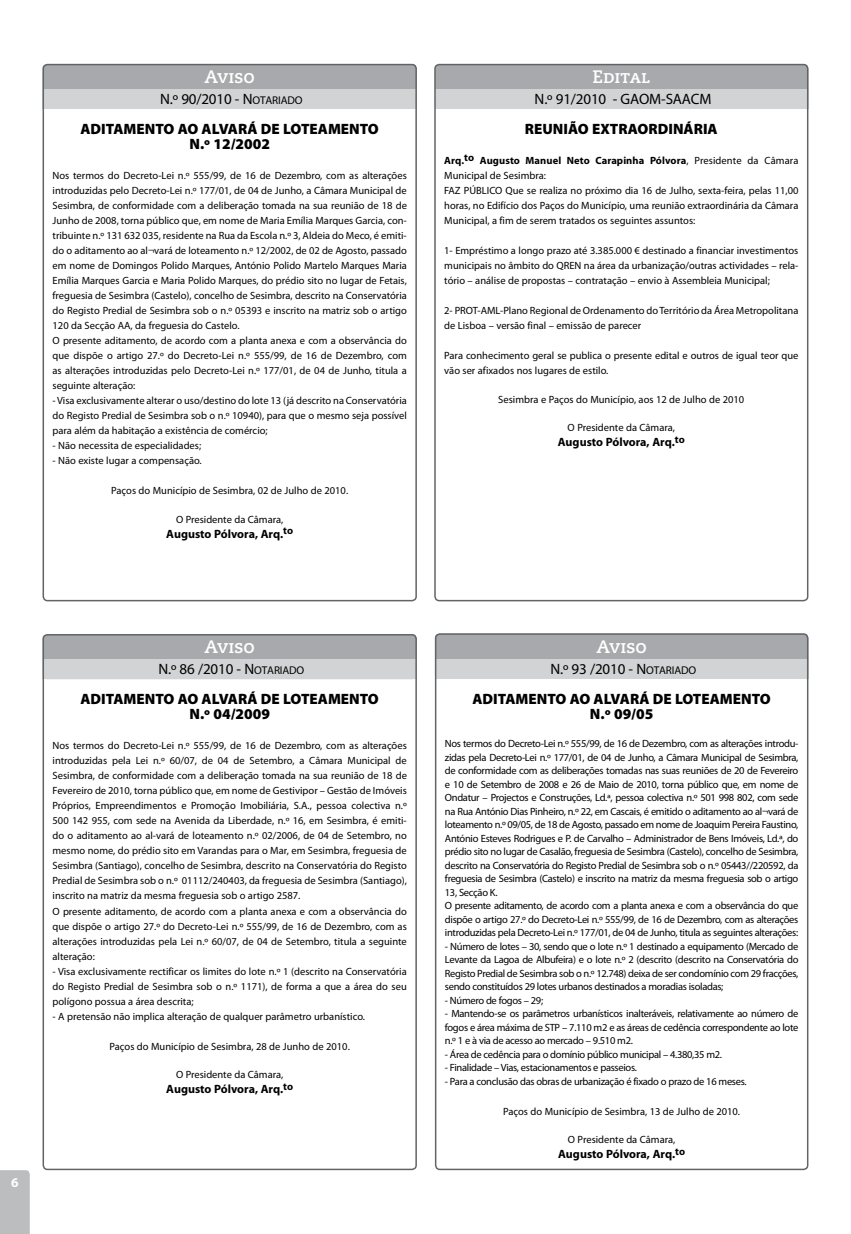
<style>
.page{position:relative;width:851px;height:1234px;background:#fff}
.page>*{position:absolute;margin:0;border:0;box-sizing:border-box;transform-origin:0 0}
.t1{font:18px "Caecilia Bold SC";color:#fff}
.t2{font:900 15px/30px "Myriad Pro";color:#000}
.t3{font:15px "Myriad Pro";letter-spacing:-.01em;color:#000}
.t4{font:700 12px "Myriad Pro";letter-spacing:-.005em;color:#000}
.t5{font:10.5px/15px "Myriad Pro";color:#000;text-align:justify}
.t6{font:10.5px/13.5px "Myriad Pro";letter-spacing:-.03em;color:#000}
.s1{font-weight:400}
.s2{font-weight:400;font-size:11.25px}
.s3{font-weight:700}
</style>
<div class="page">
<div style="left:0;top:1170px;width:30px;height:63px;background:#bcbdbf"></div>
<div style="left:435px;top:633px;width:373px;height:45px;background:#a7a9ac;border-radius:4px"></div>
<div style="left:435px;top:658px;width:373px;height:20px;background:#d1d3d4"></div>
<div style="left:435px;top:633px;width:373px;height:536px;border:2px solid #636466;border-radius:4px"></div>
<div style="left:43px;top:64px;width:374px;height:45px;background:#a7a9ac;border-radius:4px"></div>
<div style="left:43px;top:89px;width:374px;height:20px;background:#d1d3d4"></div>
<div style="left:43px;top:64px;width:374px;height:537px;border:2px solid #636466;border-radius:4px"></div>
<div style="left:435px;top:64px;width:373px;height:45px;background:#a7a9ac;border-radius:4px"></div>
<div style="left:435px;top:89px;width:373px;height:20px;background:#d1d3d4"></div>
<div style="left:434px;top:64px;width:374px;height:537px;border:2px solid #636466;border-radius:4px"></div>
<div style="left:43px;top:634px;width:374px;height:45px;background:#a7a9ac;border-radius:4px"></div>
<div style="left:43px;top:659px;width:374px;height:20px;background:#d1d3d4"></div>
<div style="left:43px;top:634px;width:374px;height:535px;border:2px solid #636466;border-radius:4px"></div>
<hr style="left:850px;top:1064px;width:1px;height:169px;background:#020100">
<h1 class="t1" style="left:204px;top:66px;width:52px">Aviso</h1>
<h2 class="t2" style="left:80px;top:83px;width:300px;text-indent:80px"><span class="s1">N.º 90/2010 - N</span><span class="s2">otariado<br></span>ADITAMENTO AO ALVARÁ DE LOTEAMENTO</h2>
<h2 class="t2" style="left:189px;top:128px;width:82px">N.º 12/2002</h2>
<p class="t5" style="left:53px;top:168px;width:356px;text-align:left">Nos termos do Decreto-Lei n.º 555/99, de 16 de Dezembro, com as alterações introduzidas pelo Decreto-Lei n.º 177/01, de 04 de Junho, a Câmara Municipal de Sesimbra, de conformidade com a deliberação tomada na sua reunião de 18 de Junho de 2008, torna público que, em nome de Maria Emília Marques Garcia, con&shy;tribuinte n.º 131 632 035, residente na Rua da Escola n.º 3, Aldeia do Meco, é emiti&shy;do o aditamento ao al¬vará de loteamento n.º 12/2002, de 02 de Agosto, passado em nome de Domingos Polido Marques, António Polido Martelo Marques Maria Emília Marques Garcia e Maria Polido Marques, do prédio sito no lugar de Fetais, freguesia de Sesimbra (Castelo), concelho de Sesimbra, descrito na Conservatória do Registo Predial de Sesimbra sob o n.º 05393 e inscrito na matriz sob o artigo 120 da Secção AA, da freguesia do Castelo.<br>O presente aditamento, de acordo com a planta anexa e com a observância do que dispõe o artigo 27.º do Decreto-Lei n.º 555/99, de 16 de Dezembro, com as alterações introduzidas pelo Decreto-Lei n.º 177/01, de 04 de Junho, titula a seguinte alteração:</p>
<p class="t5" style="left:53px;top:393px;width:356px">- Visa exclusivamente alterar o uso/destino do lote 13 (já descrito na Conservatória do Registo Predial de Sesimbra sob o n.º 10940), para que o mesmo seja possível para além da habitação a existência de comércio;</p>
<p class="t5" style="left:53px;top:438px;width:150px">- Não necessita de especialidades;</p>
<p class="t5" style="left:53px;top:453px;width:151px">- Não existe lugar a compensação.</p>
<p class="t5" style="left:111px;top:483px;width:238px">Paços do Município de Sesimbra, 02 de Julho de 2010.</p>
<p class="t5" style="left:176px;top:511px;width:109px">O Presidente da Câmara,</p>
<p class="t4" style="left:166px;top:526px;width:128px">Augusto Pólvora, Arq.<sup>to</sup></p>
<h1 class="t1" style="left:592px;top:66px;width:59px">Edital</h1>
<h2 class="t3" style="left:534px;top:90px;width:178px">N.º 91/2010 - GAOM-SAACM</h2>
<h2 class="t2" style="left:525px;top:113px;width:194px">REUNIÃO EXTRAORDINÁRIA</h2>
<p class="t5" style="left:444px;top:153px;width:355px;text-align:left"><span class="s3">Arq.</span><sup>to</sup> <span class="s3">Augusto Manuel Neto Carapinha Pólvora</span>, Presidente da Câmara Municipal de Sesimbra:<br>FAZ PÚBLICO Que se realiza no próximo dia 16 de Julho, sexta-feira, pelas 11,00 horas, no Edifício dos Paços do Município, uma reunião extraordinária da Câmara Municipal, a fim de serem tratados os seguintes assuntos:</p>
<p class="t5" style="left:444px;top:243px;width:355px">1- Empréstimo a longo prazo até 3.385.000 € destinado a financiar investimentos municipais no âmbito do QREN na área da urbanização/outras actividades – rela&shy;tório – análise de propostas – contratação – envio à Assembleia Municipal;</p>
<p class="t5" style="left:444px;top:303px;width:355px">2- PROT-AML-Plano Regional de Ordenamento do Território da Área Metropolitana de Lisboa – versão final – emissão de parecer</p>
<p class="t5" style="left:444px;top:348px;width:355px">Para conhecimento geral se publica o presente edital e outros de igual teor que vão ser afixados nos lugares de estilo.</p>
<p class="t5" style="left:498px;top:391px;width:247px">Sesimbra e Paços do Município, aos 12 de Julho de 2010</p>
<p class="t5" style="left:567px;top:420px;width:109px">O Presidente da Câmara,</p>
<p class="t4" style="left:558px;top:434px;width:128px">Augusto Pólvora, Arq.<sup>to</sup></p>
<h1 class="t1" style="left:204px;top:636px;width:52px">Aviso</h1>
<h2 class="t2" style="left:80px;top:653px;width:300px;text-indent:78px"><span class="s1">N.º 86 /2010 - N</span><span class="s2">otariado<br></span>ADITAMENTO AO ALVARÁ DE LOTEAMENTO</h2>
<h2 class="t2" style="left:189px;top:698px;width:82px">N.º 04/2009</h2>
<p class="t5" style="left:53px;top:738px;width:356px;text-align:left">Nos termos do Decreto-Lei n.º 555/99, de 16 de Dezembro, com as alterações introduzidas pela Lei n.º 60/07, de 04 de Setembro, a Câmara Municipal de Sesimbra, de conformidade com a deliberação tomada na sua reunião de 18 de Fevereiro de 2010, torna público que, em nome de Gestivipor – Gestão de Imóveis Próprios, Empreendimentos e Promoção Imobiliária, S.A., pessoa colectiva n.º 500 142 955, com sede na Avenida da Liberdade, n.º 16, em Sesimbra, é emiti&shy;do o aditamento ao al-vará de loteamento n.º 02/2006, de 04 de Setembro, no mesmo nome, do prédio sito em Varandas para o Mar, em Sesimbra, freguesia de Sesimbra (Santiago), concelho de Sesimbra, descrito na Conservatória do Registo Predial de Sesimbra sob o n.º 01112/240403, da freguesia de Sesimbra (Santiago), inscrito na matriz da mesma freguesia sob o artigo 2587.<br>O presente aditamento, de acordo com a planta anexa e com a observância do que dispõe o artigo 27.º do Decreto-Lei n.º 555/99, de 16 de Dezembro, com as alterações introduzidas pela Lei n.º 60/07, de 04 de Setembro, titula a seguinte alteração:</p>
<p class="t5" style="left:53px;top:963px;width:356px">- Visa exclusivamente rectificar os limites do lote n.º 1 (descrito na Conservatória do Registo Predial de Sesimbra sob o n.º 1171), de forma a que a área do seu polígono possua a área descrita;</p>
<p class="t5" style="left:53px;top:1008px;width:314px">- A pretensão não implica alteração de qualquer parâmetro urbanístico.</p>
<p class="t5" style="left:109px;top:1038px;width:242px">Paços do Município de Sesimbra, 28 de Junho de 2010.</p>
<p class="t5" style="left:176px;top:1066px;width:109px">O Presidente da Câmara,</p>
<p class="t4" style="left:166px;top:1080px;width:128px">Augusto Pólvora, Arq.<sup>to</sup></p>
<h1 class="t1" style="left:596px;top:635px;width:52px">Aviso</h1>
<h2 class="t2" style="left:472px;top:652px;width:300px;text-indent:78px"><span class="s1">N.º 93 /2010 - N</span><span class="s2">otariado<br></span>ADITAMENTO AO ALVARÁ DE LOTEAMENTO</h2>
<h2 class="t2" style="left:590px;top:697px;width:65px">N.º 09/05</h2>
<p class="t6" style="left:445px;top:736px;width:355px">Nos termos do Decreto-Lei n.º 555/99, de 16 de Dezembro, com as alterações introdu&shy;zidas pela Decreto-Lei n.º 177/01, de 04 de Junho, a Câmara Municipal de Sesimbra, de conformidade com as deliberações tomadas nas suas reuniões de 20 de Fevereiro e 10 de Setembro de 2008 e 26 de Maio de 2010, torna público que, em nome de Ondatur – Projectos e Construções, Ld.ª, pessoa colectiva n.º 501 998 802, com sede na Rua António Dias Pinheiro, n.º 22, em Cascais, é emitido o aditamento ao al¬vará de loteamento n.º 09/05, de 18 de Agosto, passado em nome de Joaquim Pereira Faustino, António Esteves Rodrigues e P. de Carvalho – Administrador de Bens Imóveis, Ld.ª, do prédio sito no lugar de Casalão, freguesia de Sesimbra (Castelo), concelho de Sesimbra, descrito na Conservatória do Registo Predial de Sesimbra sob o n.º 05443//220592, da freguesia de Sesimbra (Castelo) e inscrito na matriz da mesma freguesia sob o artigo 13, Secção K.<br>O presente aditamento, de acordo com a planta anexa e com a observância do que dispõe o artigo 27.º do Decreto-Lei n.º 555/99, de 16 de Dezembro, com as alterações introduzidas pela Decreto-Lei n.º 177/01, de 04 de Junho, titula as seguintes alterações:</p>
<p class="t5" style="left:445px;top:939px;width:355px;line-height:13.5px">- Número de lotes – 30, sendo que o lote n.º 1 destinado a equipamento (Mercado de Levante da Lagoa de Albufeira) e o lote n.º 2 (descrito (descrito na Conservatória do Registo Predial de Sesimbra sob o n.º 12.748) deixa de ser condomínio com 29 fracções, sendo constituídos 29 lotes urbanos destinados a moradias isoladas;</p>
<p class="t6" style="left:445px;top:993px;width:100px">- Número de fogos – 29;</p>
<p class="t5" style="left:445px;top:1006px;width:355px;line-height:13.5px">- Mantendo-se os parâmetros urbanísticos inalteráveis, relativamente ao número de fogos e área máxima de STP – 7.110 m2 e as áreas de cedência correspondente ao lote n.º 1 e à via de acesso ao mercado – 9.510 m2.</p>
<p class="t6" style="left:445px;top:1047px;width:279px">- Área de cedência para o domínio público municipal – 4.380,35 m2.</p>
<p class="t6" style="left:445px;top:1060px;width:193px">- Finalidade – Vias, estacionamentos e passeios.</p>
<p class="t6" style="left:445px;top:1074px;width:303px">- Para a conclusão das obras de urbanização é fixado o prazo de 16 meses.</p>
<p class="t5" style="left:503px;top:1103px;width:238px">Paços do Município de Sesimbra, 13 de Julho de 2010.</p>
<p class="t5" style="left:568px;top:1131px;width:109px">O Presidente da Câmara,</p>
<p class="t4" style="left:558px;top:1146px;width:128px">Augusto Pólvora, Arq.<sup>to</sup></p>
</div>
